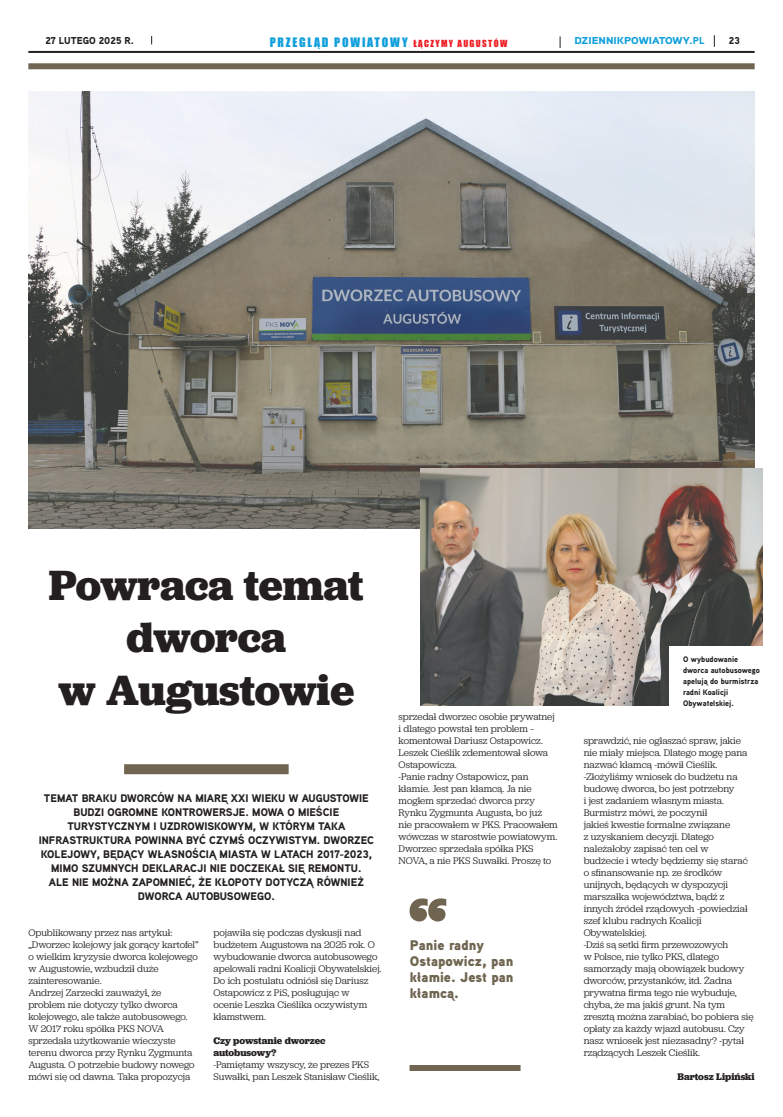
<style>
.page{position:relative;width:783px;height:1117px;background:#fff}
.page>*{position:absolute;margin:0;border:0;box-sizing:border-box;transform-origin:0 0}
.Header_44pt{font:700 44px/52.8px "Jubilat";letter-spacing:-.005em;color:#231f20;text-align:center}
.Quotes{font:900 14px/16px "Aaux Next";color:#706551}
.t1{font:12px "Impact";letter-spacing:.15em;color:#0f9fdb}
.Intro_CAPS{font:900 11px/14px "Aaux Next";color:#231f20;text-align:center}
.Body{font:10px/12px "Jubilat";color:#231f20}
.Body-2{font:700 10px/12px "Jubilat";letter-spacing:-.005em;color:#231f20}
.t2{font:900 10px "Aaux Next";color:#0f9fdb;scale:1.15 1}
.t3{font:900 10px "Aaux Next";color:#231f20}
.Photo_text_left{font:900 8px/11px "Aaux Next";color:#231f20}
.s1{font-size:9px;color:#ee1d23}
</style>
<div class="page">
<hr style="left:28px;top:51px;width:726px;height:2px;background:#231f20">
<svg style="left:713px;top:35px;width:1px;height:12px"></svg>
<svg style="left:559px;top:36px;width:1px;height:12px"></svg>
<img style="left:29px;top:91px;width:725px;height:437px">
<img style="left:420px;top:468px;width:342px;height:237px">
<div style="left:28px;top:63px;width:726px;height:6px;background:#706551"></div>
<div style="left:409px;top:1065px;width:111px;height:6px;background:#706551"></div>
<svg style="left:409px;top:898px;width:37px;height:23px"></svg>
<div style="left:124px;top:764px;width:164px;height:10px;background:#706551"></div>
<div style="left:669px;top:646px;width:100px;height:76px;background:#fff"></div>
<p class="t3" style="left:45px;top:34px;width:90px">27 LUTEGO 2025 R.</p>
<p class="t1" style="left:270px;top:33px;width:239px">PRZEGLĄD POWIATOWY <span class="s1">ŁĄCZYMY AUGUSTÓW</span></p>
<p class="t2" style="left:574px;top:33px;width:115px">DZIENNIKPOWIATOWY.PL</p>
<p class="t3" style="left:728px;top:34px;width:13px">23</p>
<p class="Header_44pt" style="left:49px;top:558px;width:316px">Powraca temat dworca</p>
<p class="Header_44pt" style="left:58px;top:663px;width:297px">w Augustowie</p>
<p class="Intro_CAPS" style="left:39px;top:791px;width:337px">TEMAT BRAKU DWORCÓW NA MIARĘ XXI WIEKU W AUGUSTOWIE BUDZI OGROMNE KONTROWERSJE. MOWA O MIEŚCIE TURYSTYCZNYM I UZDROWISKOWYM, W KTÓRYM TAKA INFRASTRUKTURA POWINNA BYĆ CZYMŚ OCZYWISTYM. DWORZEC KOLEJOWY, BĘDĄCY WŁASNOŚCIĄ MIASTA W LATACH 2017-2023, MIMO SZUMNYCH DEKLARACJI NIE DOCZEKAŁ SIĘ REMONTU.<br>ALE NIE MOŻNA ZAPOMNIEĆ, ŻE KŁOPOTY DOTYCZĄ RÓWNIEŻ DWORCA AUTOBUSOWEGO.</p>
<p class="Body" style="left:28px;top:926px;width:172px">Opublikowany przez nas artykuł: „Dworzec kolejowy jak gorący kartofel” o wielkim kryzysie dworca kolejowego w Augustowie, wzbudził duże zainteresowanie.</p>
<p class="Body" style="left:28px;top:986px;width:168px">Andrzej Zarzecki zauważył, że problem nie dotyczy tylko dworca kolejowego, ale także autobusowego.<br>W 2017 roku spółka PKS NOVA sprzedała użytkowanie wieczyste terenu dworca przy Rynku Zygmunta Augusta. O potrzebie budowy nowego mówi się od dawna. Taka propozycja</p>
<p class="Body" style="left:213px;top:926px;width:169px">pojawiła się podczas dyskusji nad budżetem Augustowa na 2025 rok. O wybudowanie dworca autobusowego apelowali radni Koalicji Obywatelskiej.<br>Do ich postulatu odniósł się Dariusz<br>Ostapowicz z PiS, posługując w<br>ocenie Leszka Cieślika oczywistym kłamstwem.</p>
<p class="Body-2" style="left:213px;top:1035px;width:113px">Czy powstanie dworzec autobusowy?</p>
<p class="Body" style="left:213px;top:1058px;width:167px">-Pamiętamy wszyscy, że prezes PKS<br>Suwałki, pan Leszek Stanisław Cieślik,</p>
<p class="Body" style="left:398px;top:710px;width:157px">sprzedał dworzec osobie prywatnej i dlatego powstał ten problem – komentował Dariusz Ostapowicz.</p>
<p class="Body" style="left:398px;top:746px;width:151px">Leszek Cieślik zdementował słowa<br>Ostapowicza.</p>
<p class="Body" style="left:398px;top:770px;width:161px">-Panie radny Ostapowicz, pan kłamie. Jest pan kłamcą. Ja nie mogłem sprzedać dworca przy<br>Rynku Zygmunta Augusta, bo już nie pracowałem w PKS. Pracowałem wówczas w starostwie powiatowym.<br>Dworzec sprzedała spółka PKS<br>NOVA, a nie PKS Suwałki. Proszę to</p>
<p class="Quotes" style="left:410px;top:937px;width:105px">Panie radny<br>Ostapowicz, pan kłamie. Jest pan kłamcą.</p>
<p class="Photo_text_left" style="left:683px;top:653px;width:78px">O wybudowanie dworca autobusowego apelują do burmistrza radni Koalicji<br>Obywatelskiej.</p>
<p class="Body" style="left:583px;top:734px;width:165px">sprawdzić, nie ogłaszać spraw, jakie nie miały miejsca. Dlatego mogę pana nazwać kłamcą -mówił Cieślik.</p>
<p class="Body" style="left:583px;top:770px;width:166px">-Złożyliśmy wniosek do budżetu na budowę dworca, bo jest potrzebny<br>i jest zadaniem własnym miasta.<br>Burmistrz mówi, że poczynił<br>jakieś kwestie formalne związane<br>z uzyskaniem decyzji. Dlatego należałoby zapisać ten cel w budżecie i wtedy będziemy się starać o sfinansowanie np. ze środków unijnych, będących w dyspozycji marszałka województwa, bądź z innych źródeł rządowych -powiedział szef klubu radnych Koalicji<br>Obywatelskiej.</p>
<p class="Body" style="left:583px;top:938px;width:171px">-Dziś są setki firm przewozowych<br>w Polsce, nie tylko PKS, dlatego samorządy mają obowiązek budowy dworców, przystanków, itd. Żadna prywatna firma tego nie wybuduje, chyba, że ma jakiś grunt. Na tym zresztą można zarabiać, bo pobiera się opłaty za każdy wjazd autobusu. Czy nasz wniosek jest niezasadny? -pytał rządzących Leszek Cieślik.</p>
<p class="Body-2" style="left:677px;top:1071px;width:79px">Bartosz Lipiński</p>
</div>
